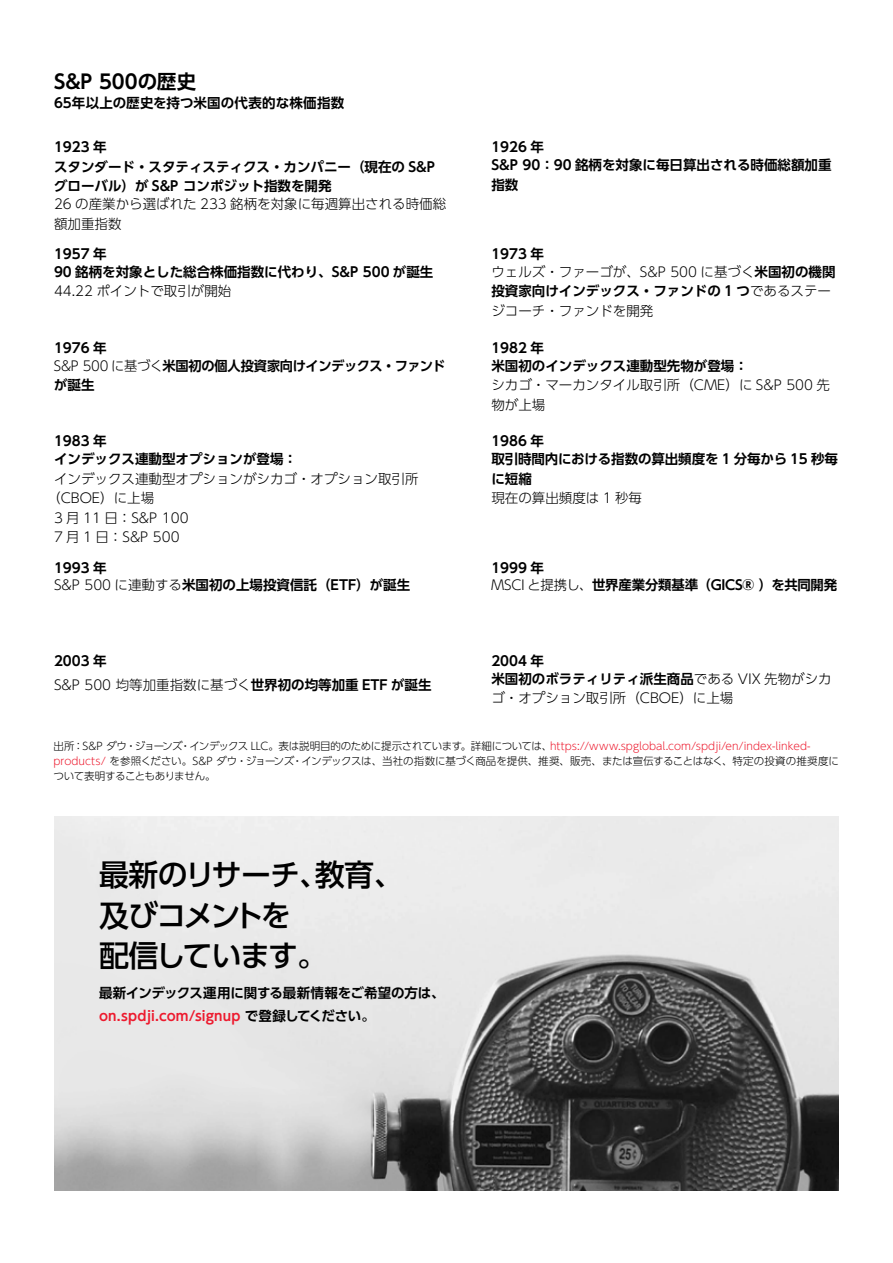
<style>
.page{position:relative;width:893px;height:1263px;background:#fff}
.page>*{position:absolute;margin:0;border:0;box-sizing:border-box;transform-origin:0 0}
.t1{font:500 30px/40.5px "UD Shin Go Pro";letter-spacing:-.06em;color:#000}
.t2{font:700 19.5px "UD Shin Go Pro De";letter-spacing:-.005em;color:#000}
.t3{font:700 13.5px/17.7px "UD Shin Go Pro De";color:#000}
.t4{font:300 13.5px/19.5px "UD Shin Go Pro";color:#000}
.t5{font:700 13.5px/17.9px "UD Shin Go Pro De";letter-spacing:-.02em;color:#000}
.t6{font:300 10.5px/15px "UD Shin Go Pro";letter-spacing:-.015em;color:#000}
.s1{font-family:"UD Shin Go Pro";font-weight:300}
.s2{font-family:"UD Shin Go Pro De";font-weight:700}
.s3{color:#ed1a2e}
</style>
<div class="page">
<img style="left:54px;top:816px;width:785px;height:374px">
<h2 class="t2" style="left:54px;top:66px;width:144px">S&amp;P 500の歴史</h2>
<p class="t3" style="left:54px;top:94px;width:292px">65年以上の歴史を持つ米国の代表的な株価指数</p>
<p class="t3" style="left:54px;top:137px;width:382px;line-height:19.5px">1923 年<br>スタンダード・スタティスティクス・カンパニー（現在の S&amp;Pグローバル）が S&amp;P コンポジット指数を開発</p>
<p class="t4" style="left:54px;top:194px;width:394px">26 の産業から選ばれた 233 銘柄を対象に毎週算出される時価総額加重指数</p>
<p class="t3" style="left:54px;top:245px;width:381px">1957 年<br>90 銘柄を対象とした総合株価指数に代わり、S&amp;P 500 が誕生</p>
<p class="t4" style="left:54px;top:281px;width:179px">44.22 ポイントで取引が開始</p>
<p class="t5" style="left:54px;top:338px;width:393px">1976 年<br><span class="s1">S&amp;P 500 に基づく</span>米国初の個人投資家向けインデックス・ファンド</p>
<p class="t3" style="left:54px;top:376px;width:42px">が誕生</p>
<p class="t3" style="left:54px;top:432px;width:244px">1983 年<br>インデックス連動型オプションが登場：</p>
<p class="t4" style="left:54px;top:468px;width:366px">インデックス連動型オプションがシカゴ・オプション取引所</p>
<p class="t4" style="left:47px;top:488px;width:108px">（CBOE）に上場</p>
<p class="t4" style="left:54px;top:507px;width:136px">3 月 11 日：S&amp;P 100</p>
<p class="t4" style="left:54px;top:527px;width:127px">7 月 1 日：S&amp;P 500</p>
<p class="t3" style="left:491px;top:138px;width:342px">1926 年<br>S&amp;P 90：90 銘柄を対象に毎日算出される時価総額加重</p>
<p class="t3" style="left:491px;top:175px;width:28px">指数</p>
<p class="t3" style="left:491px;top:245px;width:54px">1973 年</p>
<p class="t4" style="left:491px;top:262px;width:346px">ウェルズ・ファーゴが、S&amp;P 500 に基づく<span class="s2">米国初の機関</span></p>
<p class="t3" style="left:491px;top:282px;width:341px">投資家向けインデックス・ファンドの 1 つ<span class="s1">であるステー</span></p>
<p class="t4" style="left:491px;top:301px;width:163px">ジコーチ・ファンドを開発</p>
<p class="t3" style="left:491px;top:338px;width:258px">1982 年<br>米国初のインデックス連動型先物が登場：</p>
<p class="t4" style="left:491px;top:375px;width:340px">シカゴ・マーカンタイル取引所（CME）に S&amp;P 500 先物が上場</p>
<p class="t3" style="left:491px;top:432px;width:348px">1986 年<br>取引時間内における指数の算出頻度を 1 分毎から 15 秒毎</p>
<p class="t3" style="left:491px;top:469px;width:42px">に短縮</p>
<p class="t4" style="left:491px;top:488px;width:152px">現在の算出頻度は 1 秒毎</p>
<p class="t3" style="left:54px;top:558px;width:358px">1993 年<br><span class="s1">S&amp;P 500 に連動する</span>米国初の上場投資信託（ETF）が誕生</p>
<p class="t3" style="left:491px;top:558px;width:347px">1999 年<br><span class="s1">MSCI と提携し、</span>世界産業分類基準（GICS® ）を共同開発</p>
<p class="t3" style="left:54px;top:652px;width:54px">2003 年</p>
<p class="t4" style="left:54px;top:674px;width:379px">S&amp;P 500 均等加重指数に基づく<span class="s2">世界初の均等加重 ETF が誕生</span></p>
<p class="t3" style="left:491px;top:652px;width:342px">2004 年<br>米国初のボラティリティ派生商品<span class="s1">である VIX 先物がシカ</span></p>
<p class="t4" style="left:491px;top:688px;width:243px">ゴ・オプション取引所（CBOE）に上場</p>
<p class="t6" style="left:54px;top:738px;width:787px">出所：S&amp;P ダウ・ジョーンズ・インデックス LLC。表は説明目的のために提示されています。詳細については、<span class="s3">https://www.spglobal.com/spdji/en/index-linked&shy;products/</span> を参照ください。S&amp;P ダウ・ジョーンズ・インデックスは、当社の指数に基づく商品を提供、推奨、販売、または宣伝することはなく、特定の投資の推奨度について表明することもありません。</p>
<h1 class="t1" style="left:99px;top:854px;width:306px">最新のリサーチ、教育、及びコメントを<br>配信しています。</h1>
<p class="t3" style="left:99px;top:982px;width:347px;line-height:22.2px">最新インデックス運用に関する最新情報をご希望の方は、<span class="s3">on.spdji.com/signup</span> で登録してください。</p>
</div>
